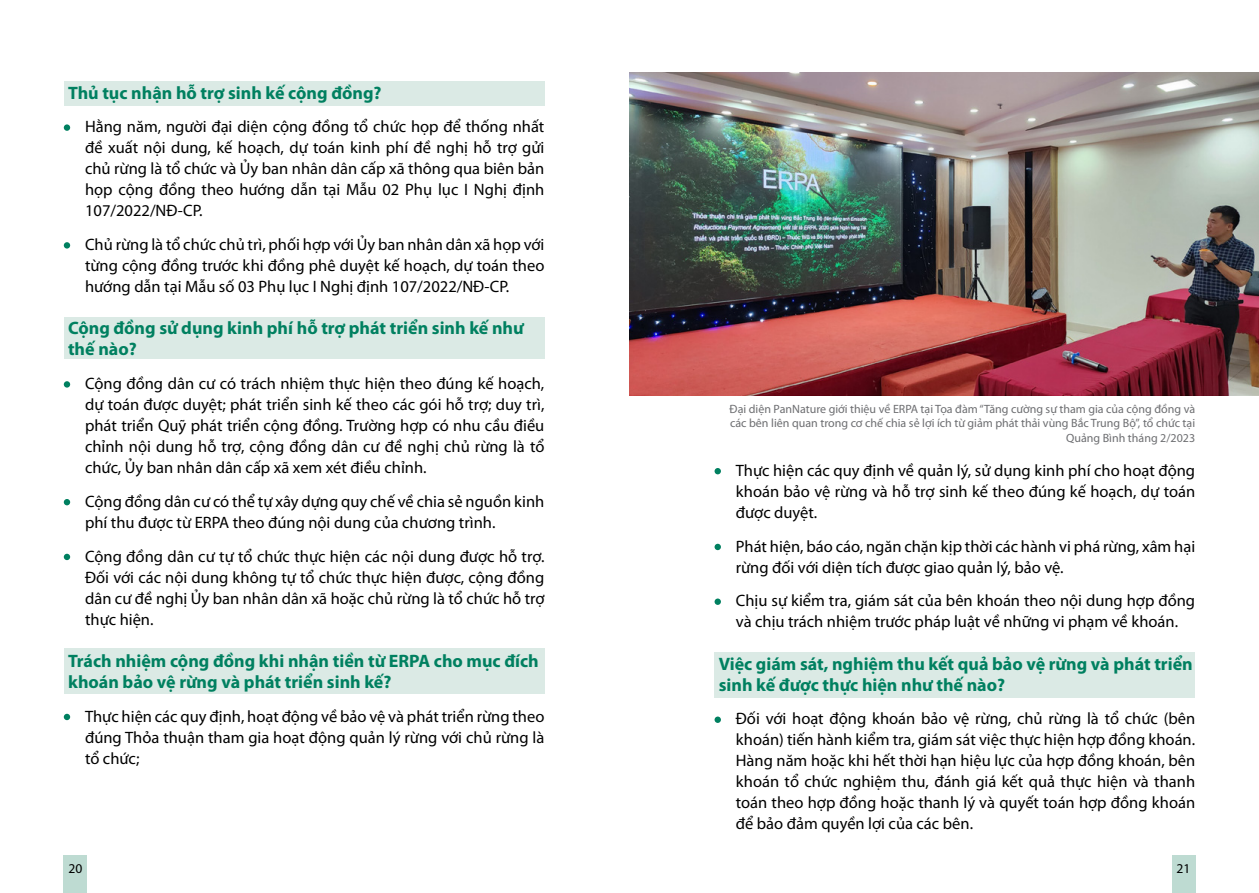
<style>
.page{position:relative;width:1259px;height:893px;background:#fff}
.page>*{position:absolute;margin:0;border:0;box-sizing:border-box;transform-origin:0 0}
.t1{font:700 18px/21px "Myriad Pro";color:#008060}
.t2{font:16.5px/21px "Myriad Pro";color:#000;text-align:justify}
.t3{font:13.5px "Myriad Pro";color:#000}
.t4{font:12px/14.4px "Myriad Pro";color:#6d6e71;text-align:right}
</style>
<div class="page">
<div style="left:64px;top:81px;width:480px;height:24px;background:#dbeae5"></div>
<div style="left:64px;top:317px;width:480px;height:41px;background:#dbeae5"></div>
<div style="left:64px;top:648px;width:480px;height:46px;background:#dbeae5"></div>
<div style="left:714px;top:652px;width:481px;height:45px;background:#dbeae5"></div>
<div style="left:64px;top:124px;width:6px;height:7px;background:#008060;border-radius:50%"></div>
<div style="left:64px;top:242px;width:6px;height:7px;background:#008060;border-radius:50%"></div>
<div style="left:64px;top:381px;width:6px;height:7px;background:#008060;border-radius:50%"></div>
<svg style="left:64px;top:499px;width:6px;height:6px"></svg>
<svg style="left:64px;top:554px;width:6px;height:6px"></svg>
<svg style="left:64px;top:714px;width:6px;height:6px"></svg>
<div style="left:714px;top:468px;width:7px;height:6px;background:#008060;border-radius:50%"></div>
<div style="left:714px;top:544px;width:7px;height:6px;background:#008060;border-radius:50%"></div>
<div style="left:714px;top:598px;width:7px;height:7px;background:#008060;border-radius:50%"></div>
<div style="left:714px;top:716px;width:7px;height:7px;background:#008060;border-radius:50%"></div>
<img style="left:629px;top:72px;width:630px;height:323px">
<div style="left:64px;top:855px;width:23px;height:38px;background:#bedbd2"></div>
<div style="left:1171px;top:855px;width:24px;height:38px;background:#bedbd2"></div>
<p class="t1" style="left:68px;top:81px;width:315px">Thủ tục nhận hỗ trợ sinh kế cộng đồng?</p>
<p class="t2" style="left:85px;top:116px;width:461px">Hằng năm, người đại diện cộng đồng tổ chức họp để thống nhất đề xuất nội dung, kế hoạch, dự toán kinh phí đề nghị hỗ trợ gửi chủ rừng là tổ chức và Ủy ban nhân dân cấp xã thông qua biên bản họp cộng đồng theo hướng dẫn tại Mẫu 02 Phụ lục I Nghị định 107/2022/NĐ-CP.</p>
<p class="t2" style="left:85px;top:234px;width:461px">Chủ rừng là tổ chức chủ trì, phối hợp với Ủy ban nhân dân xã họp với từng cộng đồng trước khi đồng phê duyệt kế hoạch, dự toán theo hướng dẫn tại Mẫu số 03 Phụ lục I Nghị định 107/2022/NĐ-CP.</p>
<p class="t1" style="left:68px;top:317px;width:457px">Cộng đồng sử dụng kinh phí hỗ trợ phát triển sinh kế như thế nào?</p>
<p class="t2" style="left:85px;top:373px;width:461px">Cộng đồng dân cư có trách nhiệm thực hiện theo đúng kế hoạch, dự toán được duyệt; phát triển sinh kế theo các gói hỗ trợ; duy trì, phát triển Quỹ phát triển cộng đồng. Trường hợp có nhu cầu điều chỉnh nội dung hỗ trợ, cộng đồng dân cư đề nghị chủ rừng là tổ chức, Ủy ban nhân dân cấp xã xem xét điều chỉnh.</p>
<p class="t2" style="left:85px;top:491px;width:461px">Cộng đồng dân cư có thể tự xây dựng quy chế về chia sẻ nguồn kinh phí thu được từ ERPA theo đúng nội dung của chương trình.</p>
<p class="t2" style="left:85px;top:545px;width:461px">Cộng đồng dân cư tự tổ chức thực hiện các nội dung được hỗ trợ.<br>Đối với các nội dung không tự tổ chức thực hiện được, cộng đồng dân cư đề nghị Ủy ban nhân dân xã hoặc chủ rừng là tổ chức hỗ trợ thực hiện.</p>
<p class="t1" style="left:68px;top:650px;width:472px">Trách nhiệm cộng đồng khi nhận tiền từ ERPA cho mục đích khoán bảo vệ rừng và phát triển sinh kế?</p>
<p class="t2" style="left:85px;top:705px;width:461px">Thực hiện các quy định, hoạt động về bảo vệ và phát triển rừng theo đúng Thỏa thuận tham gia hoạt động quản lý rừng với chủ rừng là tổ chức;</p>
<p class="t4" style="left:729px;top:402px;width:467px">Đại diện PanNature giới thiệu về ERPA tại Tọa đàm “Tăng cường sự tham gia của cộng đồng và các bên liên quan trong cơ chế chia sẻ lợi ích từ giảm phát thải vùng Bắc Trung Bộ”, tổ chức tại<br>Quảng Bình tháng 2/2023</p>
<p class="t2" style="left:736px;top:460px;width:461px">Thực hiện các quy định về quản lý, sử dụng kinh phí cho hoạt động khoán bảo vệ rừng và hỗ trợ sinh kế theo đúng kế hoạch, dự toán được duyệt.</p>
<p class="t2" style="left:736px;top:535px;width:461px">Phát hiện, báo cáo, ngăn chặn kịp thời các hành vi phá rừng, xâm hại rừng đối với diện tích được giao quản lý, bảo vệ.</p>
<p class="t2" style="left:736px;top:590px;width:461px">Chịu sự kiểm tra, giám sát của bên khoán theo nội dung hợp đồng và chịu trách nhiệm trước pháp luật về những vi phạm về khoán.</p>
<p class="t1" style="left:719px;top:652px;width:475px">Việc giám sát, nghiệm thu kết quả bảo vệ rừng và phát triển sinh kế được thực hiện như thế nào?</p>
<p class="t2" style="left:736px;top:708px;width:461px">Đối với hoạt động khoán bảo vệ rừng, chủ rừng là tổ chức (bên khoán) tiến hành kiểm tra, giám sát việc thực hiện hợp đồng khoán.<br>Hàng năm hoặc khi hết thời hạn hiệu lực của hợp đồng khoán, bên khoán tổ chức nghiệm thu, đánh giá kết quả thực hiện và thanh toán theo hợp đồng hoặc thanh lý và quyết toán hợp đồng khoán để bảo đảm quyền lợi của các bên.</p>
<p class="t3" style="left:69px;top:860px;width:15px">20</p>
<p class="t3" style="left:1176px;top:860px;width:15px">21</p>
</div>
